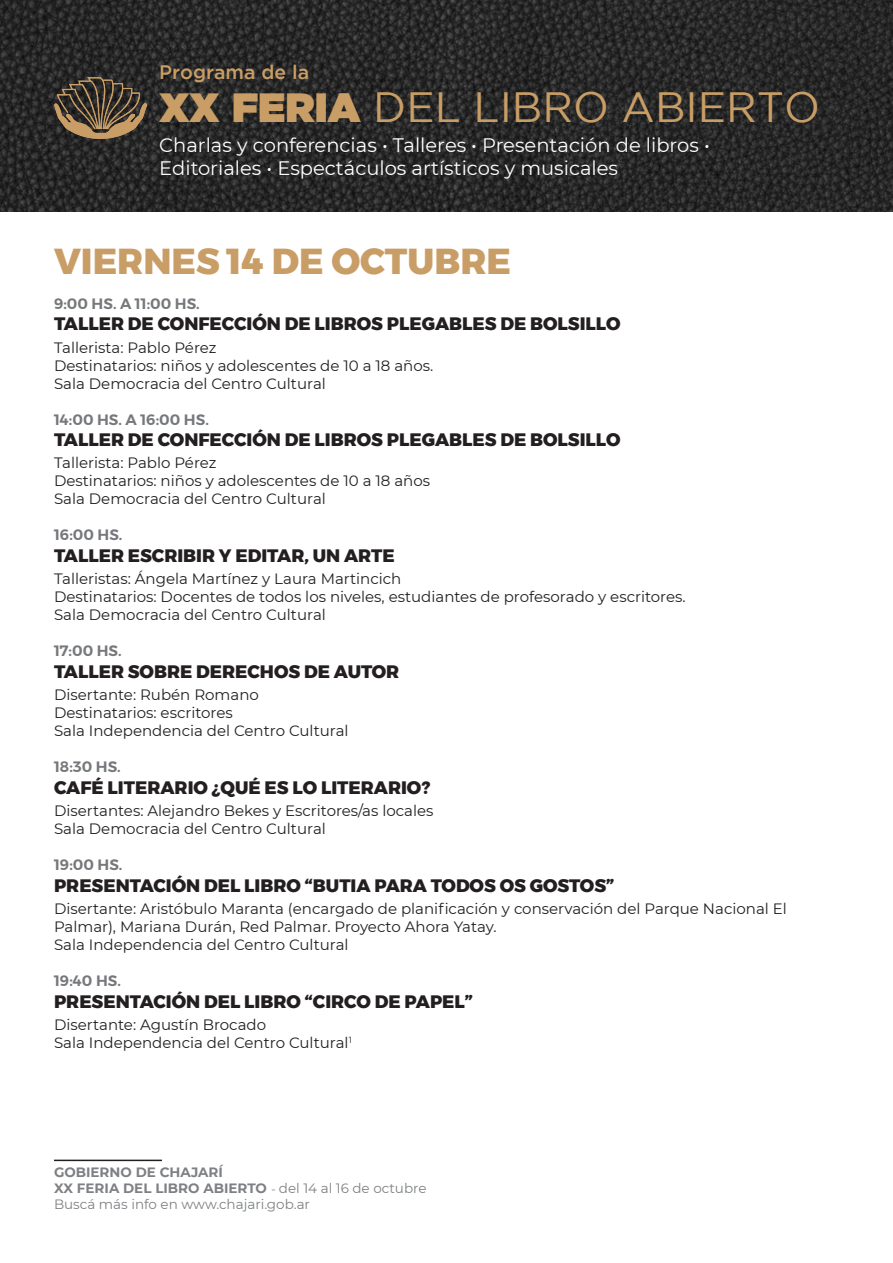
<style>
.page{position:relative;width:893px;height:1263px;background:#fff}
.page>*{position:absolute;margin:0;border:0;box-sizing:border-box;transform-origin:0 0}
.t1{font:42.3px "Gotham";color:#c99e66}
.Dia{font:800 36px "Gontserrat";color:#c99e66}
.t2{font:19.5px/23.4px "Montserrat";color:#fff}
.t3{font:500 19.5px "Gotham";color:#c99e66}
.Actividad{font:800 18px "Gontserrat";color:#231f20}
.Cuerpo{font:15px/18px "Montserrat";color:#231f20}
.Hora{font:600 15px "Gontserrat";color:#76787b}
.t4{font:700 13.5px "Montserrat";color:#7e8083}
.t5{font:13.5px "Montserrat";color:#7e8083}
.s1{font-weight:900;font-size:40.95px}
.s2{font-family:"Minion Pro";font-weight:400}
.s3{font-weight:400}
</style>
<div class="page">
<img style="left:0;top:0;width:893px;height:211px">
<img style="left:54px;top:77px;width:93px;height:61px">
<hr style="left:54px;top:1159px;width:108px;height:2px;background:#231f20">
<h3 class="t3" style="left:159px;top:61px;width:151px">Programa de la</h3>
<h1 class="t1" style="left:160px;top:84px;width:662px"><span class="s1">XX FERIA</span> DEL LIBRO ABIERTO</h1>
<h3 class="t2" style="left:159px;top:132px;width:552px">Charlas y conferencias • Talleres • Presentación de libros •<br>Editoriales • Espectáculos artísticos y musicales</h3>
<p class="Dia" style="left:54px;top:232px;width:458px">VIERNES 14 DE OCTUBRE</p>
<p class="Hora" style="left:54px;top:291px;width:147px">9:00 HS. A 11:00 HS.</p>
<p class="Actividad" style="left:54px;top:309px;width:568px">TALLER DE CONFECCIÓN DE LIBROS PLEGABLES DE BOLSILLO</p>
<p class="Cuerpo" style="left:54px;top:338px;width:164px">Tallerista: Pablo Pérez</p>
<p class="Cuerpo" style="left:54px;top:356px;width:381px">Destinatarios: niños y adolescentes de 10 a 18 años.</p>
<p class="Cuerpo" style="left:54px;top:374px;width:273px">Sala Democracia del Centro Cultural</p>
<p class="Hora" style="left:54px;top:407px;width:156px">14:00 HS. A 16:00 HS.</p>
<p class="Actividad" style="left:54px;top:425px;width:568px">TALLER DE CONFECCIÓN DE LIBROS PLEGABLES DE BOLSILLO</p>
<p class="Cuerpo" style="left:54px;top:454px;width:164px">Tallerista: Pablo Pérez</p>
<p class="Cuerpo" style="left:54px;top:472px;width:378px">Destinatarios: niños y adolescentes de 10 a 18 años</p>
<p class="Cuerpo" style="left:54px;top:490px;width:273px">Sala Democracia del Centro Cultural</p>
<p class="Hora" style="left:54px;top:523px;width:70px">16:00 HS.</p>
<p class="Actividad" style="left:54px;top:541px;width:342px">TALLER ESCRIBIR Y EDITAR, UN ARTE</p>
<p class="Cuerpo" style="left:54px;top:569px;width:349px">Talleristas: Ángela Martínez y Laura Martincich</p>
<p class="Cuerpo" style="left:54px;top:587px;width:633px">Destinatarios: Docentes de todos los niveles, estudiantes de profesorado y escritores.</p>
<p class="Cuerpo" style="left:54px;top:605px;width:273px">Sala Democracia del Centro Cultural</p>
<p class="Hora" style="left:54px;top:639px;width:69px">17:00 HS.</p>
<p class="Actividad" style="left:54px;top:657px;width:347px">TALLER SOBRE DERECHOS DE AUTOR</p>
<p class="Cuerpo" style="left:54px;top:685px;width:206px">Disertante: Rubén Romano</p>
<p class="Cuerpo" style="left:54px;top:703px;width:180px">Destinatarios: escritores</p>
<p class="Cuerpo" style="left:54px;top:721px;width:296px">Sala Independencia del Centro Cultural</p>
<p class="Hora" style="left:54px;top:755px;width:68px">18:30 HS.</p>
<p class="Actividad" style="left:54px;top:773px;width:378px">CAFÉ LITERARIO ¿QUÉ ES LO LITERARIO?</p>
<p class="Cuerpo" style="left:54px;top:801px;width:381px">Disertantes: Alejandro Bekes y Escritores/as locales</p>
<p class="Cuerpo" style="left:54px;top:819px;width:273px">Sala Democracia del Centro Cultural</p>
<p class="Hora" style="left:54px;top:853px;width:70px">19:00 HS.</p>
<p class="Actividad" style="left:54px;top:871px;width:562px">PRESENTACIÓN DEL LIBRO “BUTIA PARA TODOS OS GOSTOS”</p>
<p class="Cuerpo" style="left:54px;top:899px;width:734px">Disertante: Aristóbulo Maranta (encargado de planificación y conservación del Parque Nacional El<br>Palmar), Mariana Durán, Red Palmar. Proyecto Ahora Yatay.</p>
<p class="Cuerpo" style="left:54px;top:935px;width:296px">Sala Independencia del Centro Cultural</p>
<p class="Hora" style="left:54px;top:969px;width:68px">19:40 HS.</p>
<p class="Actividad" style="left:54px;top:986px;width:421px">PRESENTACIÓN DEL LIBRO “CIRCO DE PAPEL”</p>
<p class="Cuerpo" style="left:54px;top:1015px;width:214px">Disertante: Agustín Brocado</p>
<p class="Cuerpo" style="left:54px;top:1033px;width:299px">Sala Independencia del Centro Cultural<sup>1</sup></p>
<p class="t4" style="left:54px;top:1162px;width:170px">GOBIERNO DE CHAJARÍ</p>
<p class="t4" style="left:54px;top:1178px;width:374px">XX FERIA DEL LIBRO ABIERTO <span class="s2">-</span> <span class="s3">del 14 al 16 de octubre</span></p>
<p class="t5" style="left:54px;top:1195px;width:258px">Buscá más info en www.chajari.gob.ar</p>
</div>
